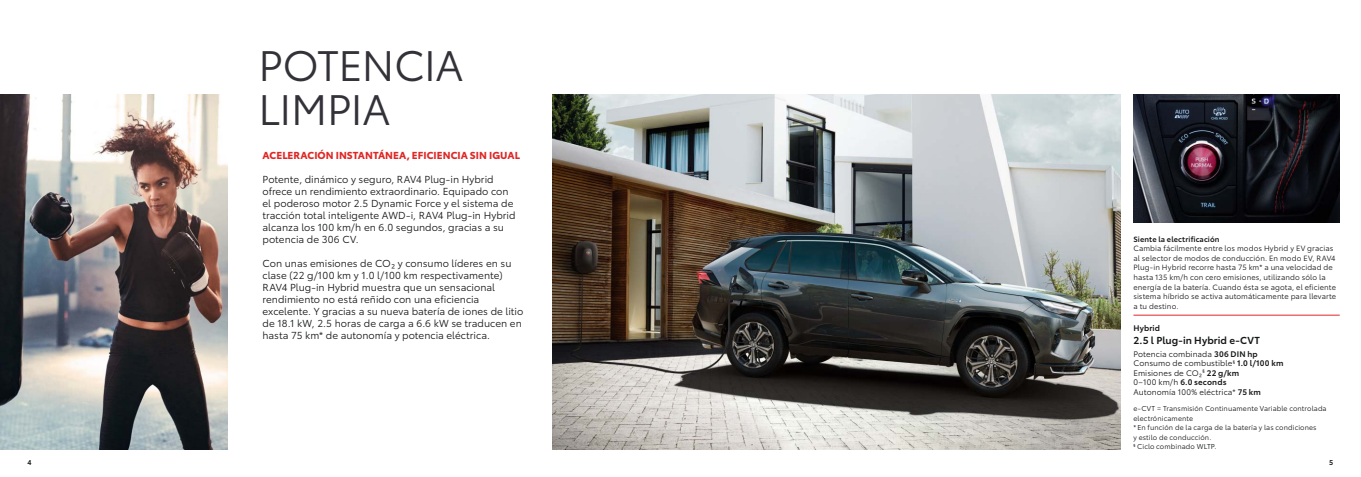
<style>
.page{position:relative;width:1361px;height:477px;background:#fff}
.page>*{position:absolute;margin:0;border:0;box-sizing:border-box;transform-origin:0 0}
.t1{font:42px/44px "Toyota Type";letter-spacing:-.01em;color:#343239}
.t2{font:10px/12px "Toyota Type";color:#151616}
.t3{font:700 10px "Toyota Type";letter-spacing:.01em;color:#df2725}
.t4{font:600 10px "Toyota Type";letter-spacing:.005em;color:#151616}
.t5{font:8px/9.6px "Toyota Type";letter-spacing:.01em;color:#151616}
.t6{font:600 8px "Toyota Type";letter-spacing:.015em;color:#151616}
.t7{font:7.5px/9.6px "Toyota Type";letter-spacing:.01em;color:#151616}
.t8{font:600 7.5px "Toyota Type";letter-spacing:.015em;color:#151616}
.t9{font:7px/9.6px "Toyota Type";letter-spacing:.015em;color:#151616}
.t10{font:600 7px "Toyota Type";color:#151616}
.s1{font-weight:600}
</style>
<div class="page">
<img style="left:553px;top:95px;width:567px;height:354px">
<img style="left:1133px;top:95px;width:206px;height:127px">
<img style="left:0;top:95px;width:227px;height:354px">
<hr style="left:1133px;top:314px;width:206px;height:1px;background:#df2725">
<h1 class="t1" style="left:258px;top:47px;width:207px">POTENCIA<br>LIMPIA</h1>
<p class="t3" style="left:262px;top:149px;width:259px">ACELERACIÓN INSTANTÁNEA, EFICIENCIA SIN IGUAL</p>
<p class="t2" style="left:262px;top:174px;width:255px">Potente, dinámico y seguro, RAV4 Plug-in Hybrid ofrece un rendimiento extraordinario. Equipado con el poderoso motor 2.5 Dynamic Force y el sistema de tracción total inteligente AWD-i, RAV4 Plug-in Hybrid alcanza los 100 km/h en 6.0 segundos, gracias a su potencia de 306 CV.</p>
<p class="t2" style="left:262px;top:258px;width:262px">Con unas emisiones de CO₂ y consumo líderes en su clase (22 g/100 km y 1.0 l/100 km respectivamente)<br>RAV4 Plug-in Hybrid muestra que un sensacional rendimiento no está reñido con una eficiencia excelente. Y gracias a su nueva batería de iones de litio de 18.1 kW, 2.5 horas de carga a 6.6 kW se traducen en hasta 75 km* de autonomía y potencia eléctrica.</p>
<p class="t8" style="left:1133px;top:236px;width:88px">Siente la electrificación</p>
<p class="t7" style="left:1133px;top:244px;width:204px">Cambia fácilmente entre los modos Hybrid y EV gracias al selector de modos de conducción. En modo EV, RAV4<br>Plug-in Hybrid recorre hasta 75 km* a una velocidad de hasta 135 km/h con cero emisiones, utilizando sólo la energía de la batería. Cuando ésta se agota, el eficiente sistema híbrido se activa automáticamente para llevarte a tu destino.</p>
<p class="t6" style="left:1133px;top:325px;width:28px">Hybrid</p>
<p class="t4" style="left:1133px;top:336px;width:128px">2.5 l Plug-in Hybrid e-CVT</p>
<p class="t5" style="left:1133px;top:349px;width:151px">Potencia combinada <span class="s1">306 DIN hp<br></span>Consumo de combustible<sup>§</sup> <span class="s1">1.0 l/100 km<br></span>Emisiones de CO₂<sup>§</sup> <span class="s1">22 g/km<br></span>0–100 km/h <span class="s1">6.0 seconds<br></span>Autonomía 100% eléctrica* <span class="s1">75 km</span></p>
<p class="t9" style="left:1133px;top:404px;width:195px">e-CVT = Transmisión Continuamente Variable controlada electrónicamente<br>* En función de la carga de la batería y las condiciones<br>y estilo de conducción.<br><sup>§</sup> Ciclo combinado WLTP.</p>
<p class="t10" style="left:28px;top:459px;width:6px">4</p>
<p class="t10" style="left:1329px;top:459px;width:6px">5</p>
</div>
